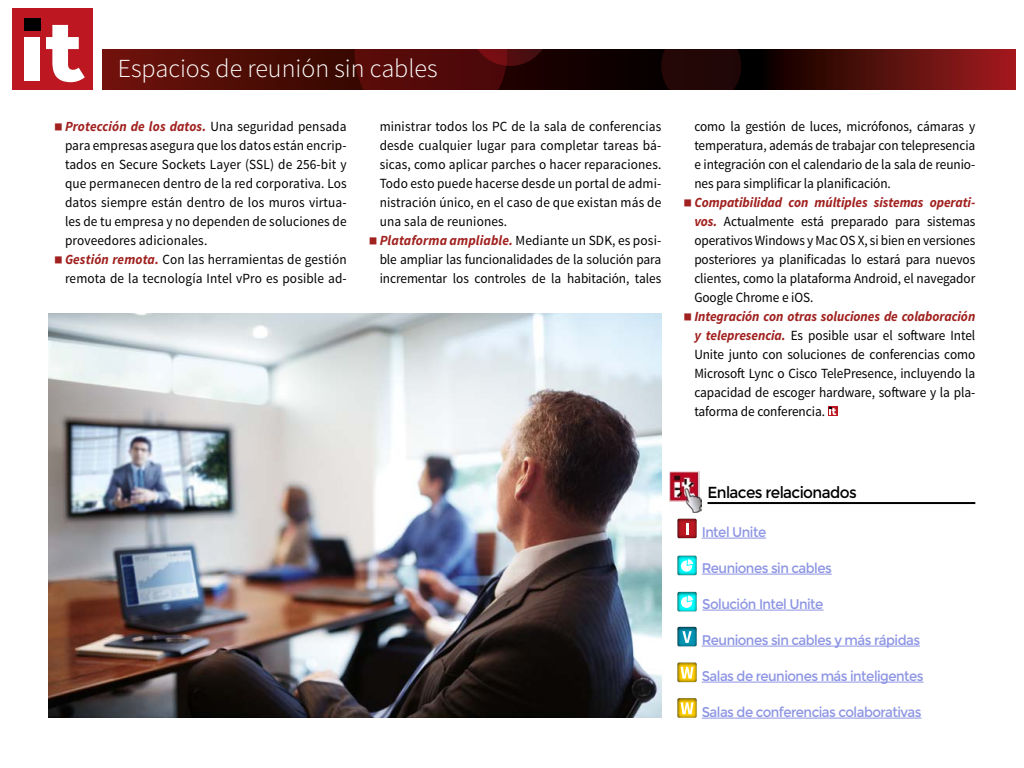
<style>
.page{position:relative;width:1024px;height:768px;background:#fff}
.page>*{position:absolute;margin:0;border:0;box-sizing:border-box;transform-origin:0 0}
.t1{font:300 26px "Source Sans Pro";color:#fff}
.t2{font:16px "Montserrat";letter-spacing:-.04em;color:#000;scale:.95 1}
.t3{font:14px/19px "Source Sans Pro";letter-spacing:.01em;color:#000;text-align:justify;scale:.95 1}
.t4{font:14px "Montserrat";letter-spacing:-.04em;color:#8d95e4;scale:.95 1}
.s1{font-weight:700;font-style:italic;color:#a0211f}
</style>
<div class="page">
<svg style="left:102px;top:49px;width:914px;height:41px;background:#460b07"></svg>
<svg style="left:355px;top:49px;width:195px;height:41px;background:#490808"></svg>
<div style="left:661px;top:49px;width:80px;height:41px;background:#230707"></div>
<div style="left:12px;top:9px;width:80px;height:81px;background:#bd1822"></div>
<div style="left:24px;top:19px;width:17px;height:12px;background:#000"></div>
<div style="left:25px;top:37px;width:15px;height:44px;background:#fff"></div>
<svg style="left:46px;top:25px;width:39px;height:57px"></svg>
<div style="left:828px;top:406px;width:9px;height:10px;background:#bd1822"></div>
<svg style="left:829px;top:407px;width:7px;height:8px"></svg>
<hr style="left:708px;top:502px;width:267px;height:2px;background:#000">
<hr style="left:702px;top:538px;width:64px;height:1px;background:#8d95e4">
<hr style="left:702px;top:574px;width:130px;height:1px;background:#8d95e4">
<hr style="left:702px;top:610px;width:122px;height:1px;background:#8d95e4">
<hr style="left:702px;top:646px;width:218px;height:1px;background:#8d95e4">
<hr style="left:702px;top:682px;width:221px;height:1px;background:#8d95e4">
<hr style="left:702px;top:718px;width:220px;height:1px;background:#8d95e4">
<img style="left:669px;top:472px;width:33px;height:39px">
<svg style="left:677px;top:511px;width:29px;height:28px"></svg>
<svg style="left:686px;top:523px;width:3px;height:12px"></svg>
<svg style="left:677px;top:662px;width:29px;height:21px"></svg>
<svg style="left:681px;top:667px;width:13px;height:12px"></svg>
<svg style="left:677px;top:698px;width:29px;height:20px"></svg>
<svg style="left:681px;top:702px;width:13px;height:12px"></svg>
<svg style="left:677px;top:555px;width:29px;height:21px"></svg>
<svg style="left:680px;top:559px;width:13px;height:13px"></svg>
<svg style="left:677px;top:591px;width:29px;height:21px"></svg>
<svg style="left:680px;top:596px;width:13px;height:13px"></svg>
<svg style="left:677px;top:626px;width:29px;height:21px"></svg>
<svg style="left:682px;top:631px;width:10px;height:12px"></svg>
<img style="left:48px;top:313px;width:613px;height:405px">
<h1 class="t1" style="left:118px;top:52px;width:321px">Espacios de reunión sin cables</h1>
<p class="t3" style="left:65px;top:117px;width:298px;text-align:left"><span class="s1">Protección de los datos.</span> Una seguridad pensada para empresas asegura que los datos están encrip&shy;tados en Secure Sockets Layer (SSL) de 256-bit y que permanecen dentro de la red corporativa. Los datos siempre están dentro de los muros virtua&shy;les de tu empresa y no dependen de soluciones de proveedores adicionales.<br><span class="s1">Gestión remota.</span> Con las herramientas de gestión remota de la tecnología Intel vPro es posible ad-</p>
<p class="t3" style="left:380px;top:117px;width:298px;text-align:left">ministrar todos los PC de la sala de conferencias desde cualquier lugar para completar tareas bá&shy;sicas, como aplicar parches o hacer reparaciones.<br>Todo esto puede hacerse desde un portal de admi&shy;nistración único, en el caso de que existan más de una sala de reuniones.<br><span class="s1">Plataforma ampliable.</span> Mediante un SDK, es posi&shy;ble ampliar las funcionalidades de la solución para incrementar los controles de la habitación, tales</p>
<p class="t3" style="left:694px;top:117px;width:297px">como la gestión de luces, micrófonos, cámaras y temperatura, además de trabajar con telepresencia e integración con el calendario de la sala de reunio&shy;nes para simplificar la planificación.</p>
<p class="t3" style="left:694px;top:193px;width:297px"><span class="s1">Compatibilidad con múltiples sistemas operati&shy;vos.</span> Actualmente está preparado para sistemas operativos Windows y Mac OS X, si bien en versiones posteriores ya planificadas lo estará para nuevos clientes, como la plataforma Android, el navegador Google Chrome e iOS.</p>
<p class="t3" style="left:694px;top:307px;width:297px"><span class="s1">Integración con otras soluciones de colaboración y telepresencia.</span> Es posible usar el software Intel Unite junto con soluciones de conferencias como Microsoft Lync o Cisco TelePresence, incluyendo la capacidad de escoger hardware, software y la pla&shy;taforma de conferencia.</p>
<p class="t2" style="left:708px;top:483px;width:159px">Enlaces relacionados</p>
<p class="t4" style="left:702px;top:524px;width:69px">Intel Unite</p>
<p class="t4" style="left:702px;top:560px;width:138px">Reuniones sin cables</p>
<p class="t4" style="left:702px;top:596px;width:129px">Solución Intel Unite</p>
<p class="t4" style="left:702px;top:632px;width:231px">Reuniones sin cables y más rápidas</p>
<p class="t4" style="left:702px;top:668px;width:235px">Salas de reuniones más inteligentes</p>
<p class="t4" style="left:702px;top:704px;width:233px">Salas de conferencias colaborativas</p>
</div>
